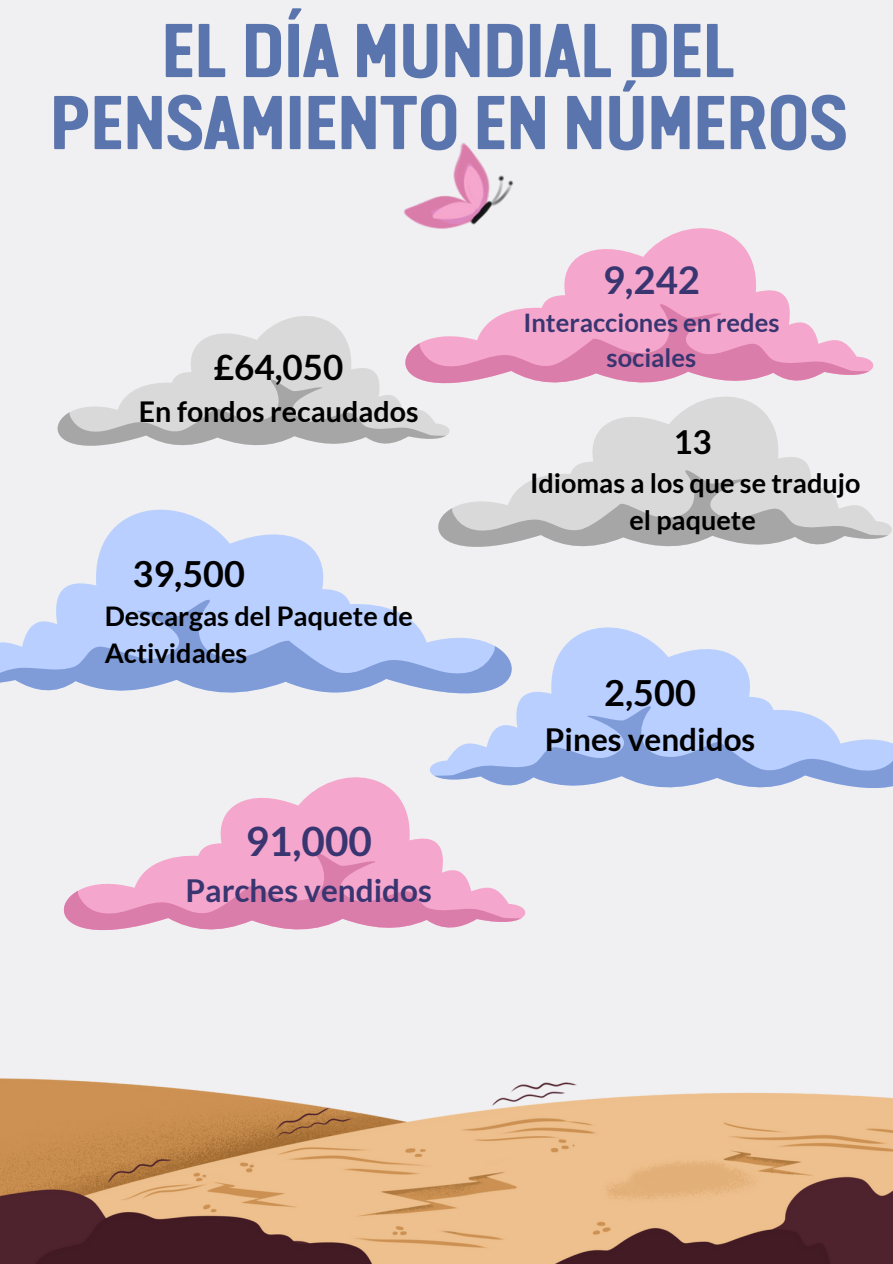
<style>
.page{position:relative;width:893px;height:1264px;background:#fff}
.page>*{position:absolute;margin:0;border:0;box-sizing:border-box;transform-origin:0 0}
.t1{font:700 76.5px/72px "Van Condensed W01";letter-spacing:-.055em;color:#5a75ad;text-align:center}
.t2{font:700 40.5px "Lato";color:#383570}
.t3{font:700 38.25px "Lato";color:#383570}
.t4{font:700 36px "Lato";color:#000}
.t5{font:700 34.95px "Lato";color:#000}
.t6{font:700 33px "Lato";color:#000}
.t7{font:700 31.5px "Lato";color:#383570}
.t8{font:700 31.5px "Lato";color:#000}
.t9{font:700 28.65px "Lato";color:#000}
.t10{font:700 27px/37.2px "Lato";color:#000}
.t11{font:700 25.5px/35.1px "Lato";color:#383570;text-align:center}
</style>
<div class="page">
<div style="left:0;top:0;width:892px;height:1263px;background:#f0eff1"></div>
<svg style="left:545px;top:228px;width:329px;height:139px"></svg>
<img style="left:404px;top:142px;width:110px;height:87px">
<img style="left:0;top:1078px;width:892px;height:185px">
<svg style="left:58px;top:509px;width:288px;height:88px;fill:#b8cfff"></svg>
<svg style="left:0;top:597px;width:426px;height:96px;background:#acc2f0"></svg>
<svg style="left:57px;top:302px;width:816px;height:144px"></svg>
<svg style="left:407px;top:379px;width:466px;height:89px"></svg>
<svg style="left:438px;top:468px;width:454px;height:79px"></svg>
<svg style="left:63px;top:777px;width:463px;height:137px"></svg>
<svg style="left:64px;top:849px;width:461px;height:81px"></svg>
<svg style="left:426px;top:627px;width:343px;height:196px"></svg>
<svg style="left:430px;top:703px;width:462px;height:85px"></svg>
<h1 class="t1" style="left:48px;top:8px;width:803px">EL DÍA MUNDIAL DEL<br>PENSAMIENTO EN NÚMEROS</h1>
<p class="t5" style="left:214px;top:345px;width:131px">£64,050</p>
<p class="t9" style="left:139px;top:393px;width:281px">En fondos recaudados</p>
<p class="t4" style="left:132px;top:551px;width:114px">39,500</p>
<p class="t10" style="left:105px;top:597px;width:310px">Descargas del Paquete de<br>Actividades</p>
<p class="t2" style="left:245px;top:815px;width:128px">91,000</p>
<p class="t7" style="left:185px;top:870px;width:248px">Parches vendidos</p>
<p class="t3" style="left:602px;top:256px;width:99px">9,242</p>
<p class="t11" style="left:523px;top:304px;width:258px">Interacciones en redes sociales</p>
<p class="t6" style="left:673px;top:421px;width:40px">13</p>
<p class="t10" style="left:530px;top:464px;width:332px">Idiomas a los que se tradujo</p>
<p class="t10" style="left:629px;top:501px;width:128px">el paquete</p>
<p class="t4" style="left:604px;top:670px;width:93px">2,500</p>
<p class="t8" style="left:545px;top:719px;width:212px">Pines vendidos</p>
</div>
